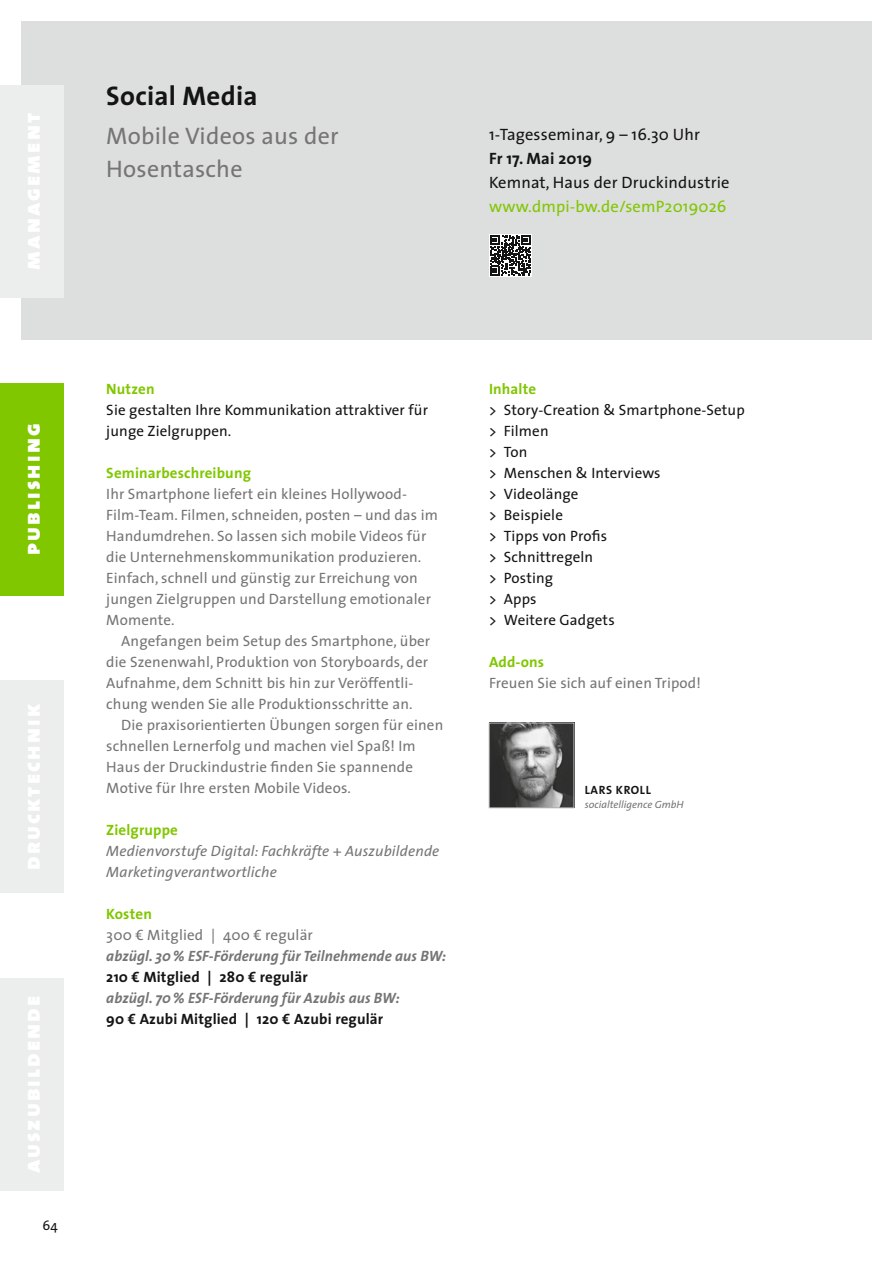
<style>
.page{position:relative;width:893px;height:1263px;background:#fff}
.page>*{position:absolute;margin:0;border:0;box-sizing:border-box;transform-origin:0 0}
.t1{font:700 27px "The Sans";letter-spacing:.01em;color:#131413}
.t2{font:24px/33px "The Sans";letter-spacing:.01em;color:#757574}
.t3{font:22.5px "The Sans Black Caps";letter-spacing:.09em;color:#fff}
.t4{font:16.5px "The Sans";letter-spacing:.01em;color:#131413}
.t5{font:16.5px "The Sans";letter-spacing:.01em;color:#80c700}
.t6{font:700 16.5px "The Sans";letter-spacing:.01em;color:#131413}
.t7{font:15px/21px "The Sans";letter-spacing:.01em;color:#757574}
.t8{font:15px/21px "The Sans";letter-spacing:.01em;color:#131413}
.t9{font:italic 700 15px "The Sans";letter-spacing:.005em;color:#757574}
.t10{font:italic 15px/21px "The Sans";letter-spacing:.01em;color:#757574}
.t11{font:700 15px "The Sans";letter-spacing:.01em;color:#131413}
.t12{font:700 15px "The Sans";letter-spacing:.01em;color:#80c700}
.t13{font:13.5px "The Sans";color:#131413}
.t14{font:700 12px "The Sans";letter-spacing:.05em;color:#131413}
.t15{font:italic 10.5px "The Sans";color:#757574}
</style>
<div class="page">
<div style="left:21px;top:21px;width:851px;height:319px;background:#dddede"></div>
<svg style="left:489px;top:234px;width:42px;height:42px"></svg>
<svg style="left:490px;top:235px;width:41px;height:40px;background:#5f605f"></svg>
<img style="left:491px;top:725px;width:81px;height:81px">
<div style="left:489px;top:723px;width:85px;height:85px;border:1px solid #afafb0"></div>
<div style="left:0;top:85px;width:64px;height:213px;background:#eceded"></div>
<div style="left:0;top:383px;width:64px;height:212px;background:#80c700"></div>
<div style="left:0;top:680px;width:64px;height:213px;background:#eceded"></div>
<div style="left:0;top:978px;width:64px;height:213px;background:#eceded"></div>
<h1 class="t1" style="left:106px;top:73px;width:153px">Social Media</h1>
<h2 class="t2" style="left:106px;top:119px;width:234px">Mobile Videos aus der<br>Hosentasche</h2>
<p class="t4" style="left:489px;top:120px;width:213px">1-Tagesseminar, 9 – 16.30 Uhr</p>
<p class="t6" style="left:489px;top:144px;width:105px">Fr 17. Mai 2019</p>
<p class="t4" style="left:489px;top:168px;width:242px">Kemnat, Haus der Druckindustrie</p>
<p class="t5" style="left:489px;top:192px;width:239px">www.dmpi-bw.de/semP2019026</p>
<h3 class="t3" style="left:13px;top:555px;width:133px;rotate:-90deg">publishing</h3>
<p class="t12" style="left:106px;top:376px;width:50px">Nutzen</p>
<p class="t8" style="left:106px;top:399px;width:323px">Sie gestalten Ihre Kommunikation attraktiver für junge Zielgruppen.</p>
<p class="t12" style="left:106px;top:460px;width:146px">Seminarbeschreibung</p>
<p class="t7" style="left:106px;top:483px;width:333px">Ihr Smartphone liefert ein kleines Hollywood-Film-Team. Filmen, schneiden, posten – und das im Handumdrehen. So lassen sich mobile Videos für die Unternehmenskommunikation produzieren.<br>Einfach, schnell und günstig zur Erreichung von jungen Zielgruppen und Darstellung emotionaler Momente.</p>
<p class="t7" style="left:106px;top:630px;width:325px;text-indent:15px">Angefangen beim Setup des Smartphone, über die Szenenwahl, Produktion von Storyboards, der Aufnahme, dem Schnitt bis hin zur Veröffentli&shy;chung wenden Sie alle Produktionsschritte an.</p>
<p class="t7" style="left:106px;top:714px;width:339px;text-indent:15px">Die praxisorientierten Übungen sorgen für einen schnellen Lernerfolg und machen viel Spaß! Im Haus der Druckindustrie finden Sie spannende Motive für Ihre ersten Mobile Videos.</p>
<p class="t12" style="left:106px;top:817px;width:73px">Zielgruppe</p>
<p class="t10" style="left:106px;top:840px;width:335px">Medienvorstufe Digital: Fachkräfte + Auszubildende<br>Marketingverantwortliche</p>
<p class="t12" style="left:106px;top:902px;width:47px">Kosten</p>
<p class="t7" style="left:106px;top:924px;width:208px">300 € Mitglied | 400 € regulär</p>
<p class="t9" style="left:106px;top:944px;width:341px">abzügl. 30 % ESF-Förderung für Teilnehmende aus BW:</p>
<p class="t11" style="left:106px;top:965px;width:203px">210 € Mitglied | 280 € regulär</p>
<p class="t9" style="left:106px;top:986px;width:295px">abzügl. 70 % ESF-Förderung für Azubis aus BW:</p>
<p class="t11" style="left:106px;top:1007px;width:278px">90 € Azubi Mitglied | 120 € Azubi regulär</p>
<p class="t12" style="left:489px;top:376px;width:49px">Inhalte</p>
<p class="t8" style="left:489px;top:399px;width:257px">&gt; Story-Creation &amp; Smartphone-Setup &gt; Filmen<br>&gt; Ton<br>&gt; Menschen &amp; Interviews<br>&gt; Videolänge<br>&gt; Beispiele<br>&gt; Tipps von Profis<br>&gt; Schnittregeln<br>&gt; Posting<br>&gt; Apps<br>&gt; Weitere Gadgets</p>
<p class="t12" style="left:489px;top:649px;width:57px">Add-ons</p>
<p class="t7" style="left:489px;top:672px;width:213px">Freuen Sie sich auf einen Tripod!</p>
<p class="t14" style="left:585px;top:780px;width:68px">LARS KROLL</p>
<p class="t15" style="left:585px;top:796px;width:100px">socialtelligence GmbH</p>
<p class="t13" style="left:43px;top:1214px;width:17px">64</p>
</div>
